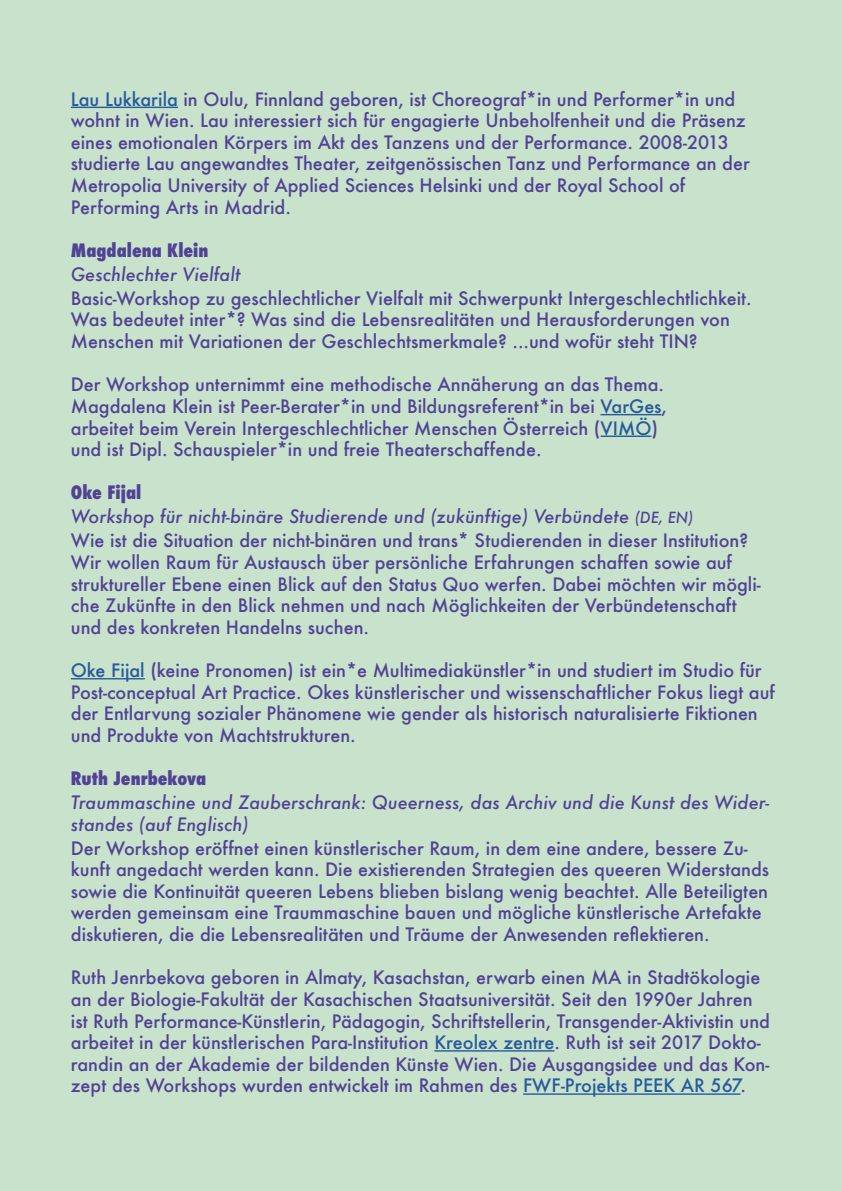
<style>
.page{position:relative;width:842px;height:1191px;background:#c8e2cc}
.page>*{position:absolute;margin:0;border:0;box-sizing:border-box;transform-origin:0 0}
.t1{font:500 18px/21.6px "Futura";color:#514394}
.t2{font:italic 500 18px/21.6px "Futura";color:#514394}
.t3{font:800 condensed 18px "Futura";color:#514394}
.s1{color:#275b9b}
.s2{font-weight:800;font-stretch:condensed}
.s3{font-style:italic}
.s4{font-style:italic;font-size:15px}
</style>
<div class="page">
<hr style="left:71px;top:107px;width:107px;height:1px;background:#275b9b">
<hr style="left:600px;top:414px;width:62px;height:1px;background:#275b9b">
<hr style="left:600px;top:435px;width:51px;height:2px;background:#275b9b">
<hr style="left:71px;top:678px;width:74px;height:1px;background:#275b9b">
<hr style="left:434px;top:1050px;width:120px;height:1px;background:#275b9b">
<hr style="left:523px;top:1093px;width:217px;height:1px;background:#275b9b">
<p class="t1" style="left:71px;top:88px;width:680px"><span class="s1">Lau Lukkarila</span> in Oulu, Finnland geboren, ist Choreograf*in und Performer*in und wohnt in Wien. Lau interessiert sich für engagierte Unbeholfenheit und die Präsenz eines emotionalen Körpers im Akt des Tanzens und der Performance. 2008-2013 studierte Lau angewandtes Theater, zeitgenössischen Tanz und Performance an der Metropolia University of Applied Sciences Helsinki und der Royal School of Performing Arts in Madrid.</p>
<p class="t3" style="left:71px;top:238px;width:139px">Magdalena Klein</p>
<p class="t2" style="left:71px;top:263px;width:171px">Geschlechter Vielfalt</p>
<p class="t1" style="left:71px;top:287px;width:682px">Basic-Workshop zu geschlechtlicher Vielfalt mit Schwerpunkt Intergeschlechtlichkeit.<br>Was bedeutet inter*? Was sind die Lebensrealitäten und Herausforderungen von<br>Menschen mit Variationen der Geschlechtsmerkmale? ...und wofür steht TIN?</p>
<p class="t1" style="left:71px;top:373px;width:598px">Der Workshop unternimmt eine methodische Annäherung an das Thema.<br>Magdalena Klein ist Peer-Berater*in und Bildungsreferent*in bei <span class="s1">VarGes</span>, arbeitet beim Verein Intergeschlechtlicher Menschen Österreich (<span class="s1">VIMÖ</span>) und ist Dipl. Schauspieler*in und freie Theaterschaffende.</p>
<p class="t1" style="left:71px;top:480px;width:679px;line-height:24px"><span class="s2">Oke Fijal<br></span><span class="s3">Workshop für nicht-binäre Studierende und (zukünftige) Verbündete</span> <span class="s4">(DE, EN)<br></span>Wie ist die Situation der nicht-binären und trans* Studierenden in dieser Institution?</p>
<p class="t1" style="left:71px;top:551px;width:691px">Wir wollen Raum für Austausch über persönliche Erfahrungen schaffen sowie auf struktureller Ebene einen Blick auf den Status Quo werfen. Dabei möchten wir mögli&shy;che Zukünfte in den Blick nehmen und nach Möglichkeiten der Verbündetenschaft und des konkreten Handelns suchen.</p>
<p class="t1" style="left:71px;top:659px;width:705px"><span class="s1">Oke Fijal</span> (keine Pronomen) ist ein*e Multimediakünstler*in und studiert im Studio für Post-conceptual Art Practice. Okes künstlerischer und wissenschaftlicher Fokus liegt auf der Entlarvung sozialer Phänomene wie gender als historisch naturalisierte Fiktionen und Produkte von Machtstrukturen.</p>
<p class="t3" style="left:71px;top:766px;width:137px">Ruth Jenrbekova</p>
<p class="t2" style="left:71px;top:791px;width:700px">Traummaschine und Zauberschrank: Queerness, das Archiv und die Kunst des Wider&shy;standes (auf Englisch)</p>
<p class="t1" style="left:71px;top:837px;width:700px">Der Workshop eröffnet einen künstlerischer Raum, in dem eine andere, bessere Zu&shy;kunft angedacht werden kann. Die existierenden Strategien des queeren Widerstands sowie die Kontinuität queeren Lebens blieben bislang wenig beachtet. Alle Beteiligten werden gemeinsam eine Traummaschine bauen und mögliche künstlerische Artefakte diskutieren, die die Lebensrealitäten und Träume der Anwesenden reflektieren.</p>
<p class="t1" style="left:71px;top:966px;width:701px">Ruth Jenrbekova geboren in Almaty, Kasachstan, erwarb einen MA in Stadtökologie an der Biologie-Fakultät der Kasachischen Staatsuniversität. Seit den 1990er Jahren ist Ruth Performance-Künstlerin, Pädagogin, Schriftstellerin, Transgender-Aktivistin und arbeitet in der künstlerischen Para-Institution <span class="s1">Kreolex zentre</span>. Ruth ist seit 2017 Dokto&shy;randin an der Akademie der bildenden Künste Wien. Die Ausgangsidee und das Kon&shy;zept des Workshops wurden entwickelt im Rahmen des <span class="s1">FWF-Projekts PEEK AR 567</span>.</p>
</div>
